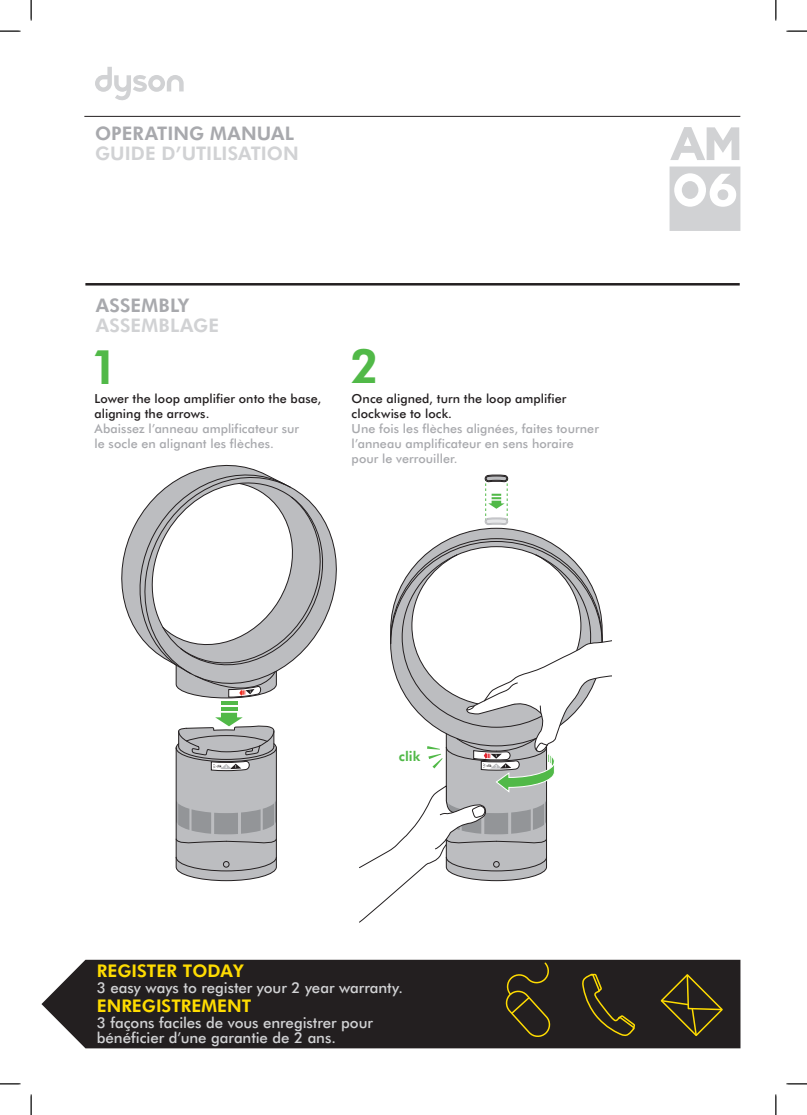
<style>
.page{position:relative;width:807px;height:1115px;background:#fff}
.page>*{position:absolute;margin:0;border:0;box-sizing:border-box;transform-origin:0 0}
.t1{font:800 47.5px "Futura BT";color:#51b948}
.t2{font:800 18.75px "Futura BT";letter-spacing:.005em;color:#d1d2d4}
.t3{font:800 18.75px "Futura BT";letter-spacing:.01em;color:#a8a9ad}
.t4{font:800 17.5px "Futura BT";color:#ffdc01}
.t5{font:500 15px/15.6px "Futura BT";letter-spacing:-.005em;color:#d1d2d4}
.t6{font:800 13.5px "Futura BT";color:#51b948}
.t7{font:500 12.5px/15px "Futura BT";letter-spacing:.005em;color:#a8a9ad}
.t8{font:500 12.5px/15px "Futura BT";letter-spacing:.005em;color:#231f20}
</style>
<div class="page">
<hr style="left:221px;top:707px;width:16px;height:3px;background:#51b948">
<hr style="left:221px;top:701px;width:16px;height:3px;background:#51b948">
<svg style="left:121px;top:540px;width:216px;height:75px"></svg>
<svg style="left:175px;top:713px;width:102px;height:168px;background:#b3b5b6"></svg>
<svg style="left:128px;top:464px;width:206px;height:234px"></svg>
<svg style="left:359px;top:474px;width:252px;height:449px"></svg>
<svg style="left:95px;top:67px;width:88px;height:34px"></svg>
<hr style="left:85px;top:283px;width:654px;height:2px;background:#231f20">
<hr style="left:84px;top:116px;width:656px;height:1px;background:#231f20">
<div style="left:41px;top:959px;width:699px;height:89px;background:#231f20"></div>
<svg style="left:580px;top:972px;width:56px;height:65px;background:#362f1d"></svg>
<svg style="left:659px;top:972px;width:65px;height:65px;background:#38311c"></svg>
<svg style="left:503px;top:961px;width:49px;height:78px;background:#362f1d"></svg>
<svg style="left:669px;top:166px;width:71px;height:65px"></svg>
<div style="left:717px;top:189px;width:11px;height:11px;background:#d1d2d4;border-radius:50%"></div>
<svg style="left:670px;top:127px;width:69px;height:33px"></svg>
<svg style="left:30px;top:0;width:2px;height:21px"></svg>
<svg style="left:775px;top:0;width:1px;height:21px"></svg>
<svg style="left:786px;top:30px;width:20px;height:2px"></svg>
<svg style="left:786px;top:1083px;width:20px;height:1px"></svg>
<svg style="left:775px;top:1094px;width:1px;height:21px"></svg>
<svg style="left:30px;top:1094px;width:2px;height:21px"></svg>
<svg style="left:0;top:1083px;width:21px;height:1px"></svg>
<svg style="left:0;top:30px;width:21px;height:2px"></svg>
<h2 class="t3" style="left:95px;top:121px;width:200px">OPERATING MANUAL</h2>
<h2 class="t2" style="left:95px;top:141px;width:205px">GUIDE D’UTILISATION</h2>
<h2 class="t3" style="left:96px;top:292px;width:95px">ASSEMBLY</h2>
<h2 class="t2" style="left:96px;top:312px;width:125px">ASSEMBLAGE</h2>
<h1 class="t1" style="left:90px;top:335px;width:31px">1</h1>
<h1 class="t1" style="left:350px;top:334px;width:31px">2</h1>
<p class="t8" style="left:94px;top:391px;width:228px">Lower the loop amplifier onto the base, aligning the arrows.</p>
<p class="t7" style="left:94px;top:421px;width:206px">Abaissez l’anneau amplificateur sur le socle en alignant les flèches.</p>
<p class="t8" style="left:351px;top:391px;width:216px">Once aligned, turn the loop amplifier clockwise to lock.</p>
<p class="t7" style="left:351px;top:421px;width:249px">Une fois les flèches alignées, faites tourner l’anneau amplificateur en sens horaire pour le verrouiller.</p>
<p class="t6" style="left:399px;top:747px;width:23px">clik</p>
<h3 class="t4" style="left:97px;top:959px;width:148px">REGISTER TODAY</h3>
<p class="t5" style="left:97px;top:979px;width:307px">3 easy ways to register your 2 year warranty.</p>
<h3 class="t4" style="left:97px;top:994px;width:156px">ENREGISTREMENT</h3>
<p class="t5" style="left:97px;top:1014px;width:277px">3 façons faciles de vous enregistrer pour bénéficier d’une garantie de 2 ans.</p>
</div>
